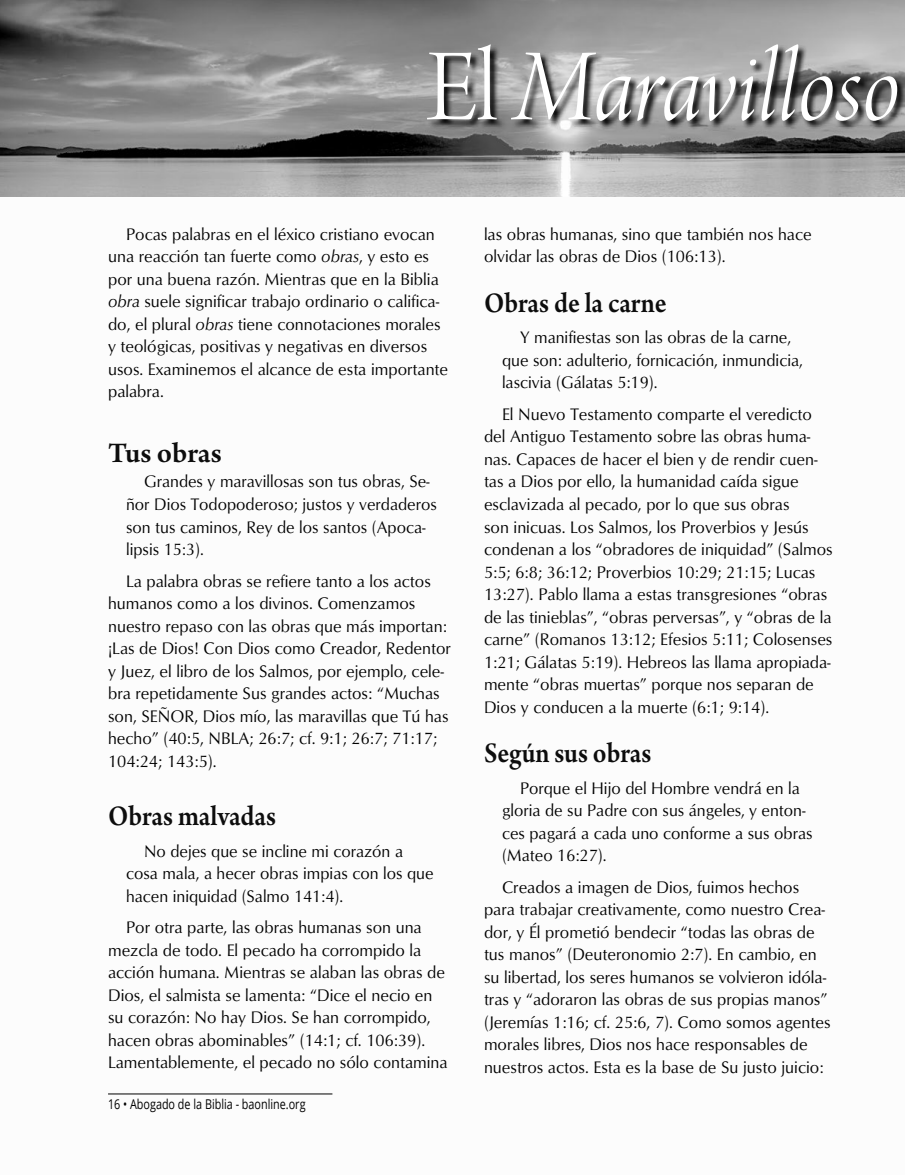
<style>
.page{position:relative;width:905px;height:1175px;background:#fff}
.page>*{position:absolute;margin:0;border:0;box-sizing:border-box;transform-origin:0 0}
.t1{font:108px "Arno Pro Light Italic Display";color:#fff;scale:.96 1}
.t2{font:600 30px "Arno Pro";color:#0d0d0d;scale:.9 1}
.t3{font:600 30px "Arno Pro";color:#0d0d0d}
.t4{font:17.25px/22.5px "Optimum";color:#000;scale:.96 1}
.t5{font:17.25px/22.5px "Optimum";color:#000;scale:.95 1}
.t6{font:13.5px "Open Sans";color:#000;scale:.8 1}
.s1{font-family:"Arno Pro Light Display"}
.s2{font-style:italic}
</style>
<div class="page">
<img style="left:0;top:0;width:904px;height:197px">
<svg style="left:426px;top:44px;width:478px;height:143px;background:#8e8e8e"></svg>
<h1 class="t1" style="left:426px;top:27px;width:495px"><span class="s1">El</span> Maravilloso</h1>
<p class="t4" style="left:108px;top:222px;width:356px;text-indent:18px">Pocas palabras en el léxico cristiano evocan una reacción tan fuerte como <span class="s2">obras</span>, y esto es por una buena razón. Mientras que en la Biblia <span class="s2">obra</span> suele significar trabajo ordinario o califica&shy;do, el plural <span class="s2">obras</span> tiene connotaciones morales y teológicas, positivas y negativas en diversos usos. Examinemos el alcance de esta importante palabra.</p>
<h2 class="t3" style="left:108px;top:435px;width:115px">Tus obras</h2>
<p class="t5" style="left:126px;top:470px;width:328px;text-indent:18px">Grandes y maravillosas son tus obras, Se&shy;ñor Dios Todopoderoso; justos y verdaderos son tus caminos, Rey de los santos (Apoca&shy;lipsis 15:3).</p>
<p class="t4" style="left:108px;top:569px;width:358px;text-indent:18px">La palabra obras se refiere tanto a los actos humanos como a los divinos. Comenzamos nuestro repaso con las obras que más importan: ¡Las de Dios! Con Dios como Creador, Redentor y Juez, el libro de los Salmos, por ejemplo, cele&shy;bra repetidamente Sus grandes actos: “Muchas son, SEÑOR, Dios mío, las maravillas que Tú has hecho” (40:5, NBLA; 26:7; cf. 9:1; 26:7; 71:17; 104:24; 143:5).</p>
<h2 class="t2" style="left:108px;top:798px;width:188px">Obras malvadas</h2>
<p class="t5" style="left:126px;top:839px;width:325px;text-indent:18px">No dejes que se incline mi corazón a cosa mala, a hecer obras impias con los que hacen iniquidad (Salmo 141:4).</p>
<p class="t4" style="left:108px;top:915px;width:355px;text-indent:18px">Por otra parte, las obras humanas son una mezcla de todo. El pecado ha corrompido la acción humana. Mientras se alaban las obras de Dios, el salmista se lamenta: “Dice el necio en su corazón: No hay Dios. Se han corrompido, hacen obras abominables” (14:1; cf. 106:39).<br>Lamentablemente, el pecado no sólo contamina</p>
<p class="t6" style="left:108px;top:1094px;width:248px">16 • Abogado de la Biblia - baonline.org</p>
<p class="t4" style="left:484px;top:222px;width:343px">las obras humanas, sino que también nos hace olvidar las obras de Dios (106:13).</p>
<h2 class="t2" style="left:484px;top:285px;width:204px">Obras de la carne</h2>
<p class="t5" style="left:502px;top:326px;width:318px;text-indent:18px">Y manifiestas son las obras de la carne, que son: adulterio, fornicación, inmundicia, lascivia (Gálatas 5:19).</p>
<p class="t4" style="left:484px;top:402px;width:365px;text-indent:18px">El Nuevo Testamento comparte el veredicto del Antiguo Testamento sobre las obras huma&shy;nas. Capaces de hacer el bien y de rendir cuen&shy;tas a Dios por ello, la humanidad caída sigue esclavizada al pecado, por lo que sus obras<br>son inicuas. Los Salmos, los Proverbios y Jesús condenan a los “obradores de iniquidad” (Salmos 5:5; 6:8; 36:12; Proverbios 10:29; 21:15; Lucas 13:27). Pablo llama a estas transgresiones “obras de las tinieblas”, “obras perversas”, y “obras de la carne” (Romanos 13:12; Efesios 5:11; Colosenses 1:21; Gálatas 5:19). Hebreos las llama apropiada&shy;mente “obras muertas” porque nos separan de Dios y conducen a la muerte (6:1; 9:14).</p>
<h2 class="t2" style="left:484px;top:735px;width:187px">Según sus obras</h2>
<p class="t5" style="left:502px;top:776px;width:328px;text-indent:18px">Porque el Hijo del Hombre vendrá en la gloria de su Padre con sus ángeles, y enton&shy;ces pagará a cada uno conforme a sus obras (Mateo 16:27).</p>
<p class="t4" style="left:484px;top:875px;width:362px;text-indent:18px">Creados a imagen de Dios, fuimos hechos para trabajar creativamente, como nuestro Crea&shy;dor, y Él prometió bendecir “todas las obras de tus manos” (Deuteronomio 2:7). En cambio, en su libertad, los seres humanos se volvieron idóla&shy;tras y “adoraron las obras de sus propias manos” (Jeremías 1:16; cf. 25:6, 7). Como somos agentes morales libres, Dios nos hace responsables de nuestros actos. Esta es la base de Su justo juicio:</p>
</div>
